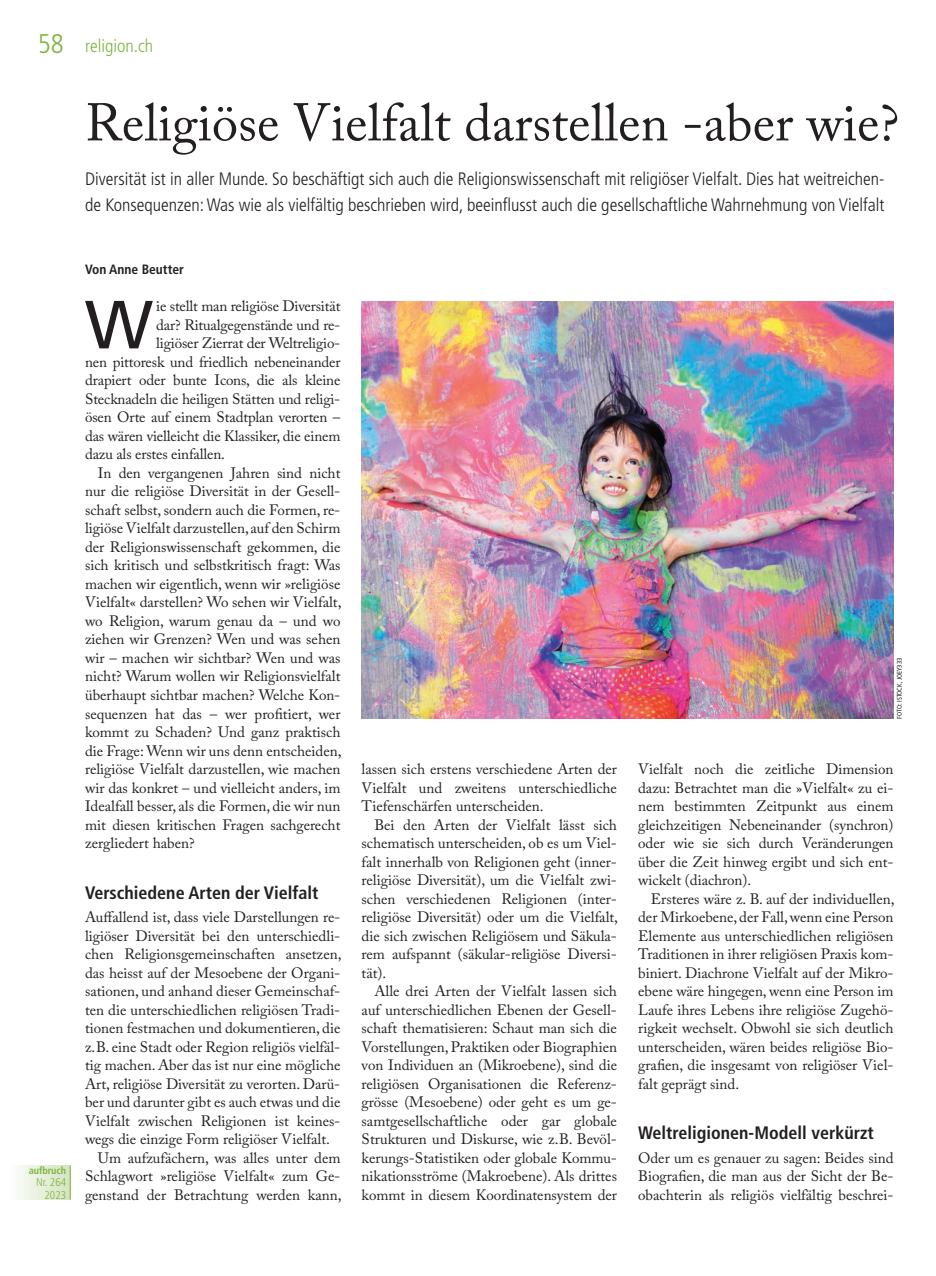
<style>
.page{position:relative;width:936px;height:1276px;background:#fff}
.page>*{position:absolute;margin:0;border:0;box-sizing:border-box;transform-origin:0 0}
.t1{font:67.95px "Frutiger LT Std";color:#231f20}
.t2{font:52.5px "Adobe Caslon Pro";letter-spacing:.005em;color:#231f20}
.t3{font:300 condensed 27px "Frutiger LT Std";color:#7eb441}
.t4{font:300 condensed 18px/25.5px "Frutiger LT Std";color:#231f20}
.t5{font:700 condensed 18px "Frutiger LT Std";color:#231f20}
.t6{font:300 condensed 18px "Frutiger LT Std";color:#7eb441}
.t7{font:15px/18.5px "Adobe Caslon Pro";color:#231f20;text-align:justify}
.t8{font:700 condensed 13.5px "Frutiger LT Std";color:#231f20}
.t9{font:300 condensed 11.25px/12.8px "Frutiger LT Std";color:#7eb441;text-align:right}
.t10{font:700 condensed 10.2px "Frutiger LT Std";letter-spacing:-.005em;color:#7eb441}
.t11{font:condensed 6.75px "Frutiger LT Std";color:#231f20}
</style>
<div class="page">
<div style="left:11px;top:1165px;width:59px;height:34px;background:linear-gradient(to right,#fcfefc,#d4e4bf)"></div>
<hr style="left:70px;top:1165px;width:1px;height:34px;background:#7eb441">
<img style="left:361px;top:302px;width:532px;height:416px">
<h3 class="t3" style="left:38px;top:29px;width:27px">58</h3>
<p class="t6" style="left:85px;top:36px;width:70px">religion.ch</p>
<h2 class="t2" style="left:85px;top:91px;width:815px">Religiöse Vielfalt darstellen -aber wie?</h2>
<p class="t4" style="left:85px;top:166px;width:800px">Diversität ist in aller Munde. So beschäftigt sich auch die Religionswissenschaft mit religiöser Vielfalt. Dies hat weitreichen&shy;de Konsequenzen: Was wie als vielfältig beschrieben wird, beeinflusst auch die gesellschaftliche Wahrnehmung von Vielfalt</p>
<p class="t10" style="left:29px;top:1164px;width:39px">aufbruch</p>
<p class="t9" style="left:36px;top:1176px;width:31px">Nr. 264<br>2023</p>
<p class="t8" style="left:85px;top:262px;width:100px">Von Anne Beutter</p>
<h1 class="t1" style="left:85px;top:285px;width:70px">W</h1>
<p class="t7" style="left:156px;top:297px;width:186px">ie stellt man religiöse Diversität</p>
<p class="t7" style="left:156px;top:315px;width:185px">dar? Ritualgegenstände und re-</p>
<p class="t7" style="left:156px;top:334px;width:185px">ligiöser Zierrat der Weltreligio-</p>
<p class="t7" style="left:85px;top:352px;width:257px">nen pittoresk und friedlich nebeneinander</p>
<p class="t7" style="left:85px;top:371px;width:257px">drapiert oder bunte Icons, die als kleine</p>
<p class="t7" style="left:85px;top:389px;width:257px">Stecknadeln die heiligen Stätten und religi-</p>
<p class="t7" style="left:85px;top:408px;width:257px">ösen Orte auf einem Stadtplan verorten –</p>
<p class="t7" style="left:85px;top:426px;width:257px">das wären vielleicht die Klassiker, die einem</p>
<p class="t7" style="left:85px;top:445px;width:141px">dazu als erstes einfallen.</p>
<p class="t7" style="left:98px;top:463px;width:244px">In den vergangenen Jahren sind nicht</p>
<p class="t7" style="left:85px;top:482px;width:257px">nur die religiöse Diversität in der Gesell-</p>
<p class="t7" style="left:85px;top:500px;width:257px">schaft selbst, sondern auch die Formen, re-</p>
<p class="t7" style="left:85px;top:519px;width:257px">ligiöse Vielfalt darzustellen, auf den Schirm</p>
<p class="t7" style="left:85px;top:537px;width:257px">der Religionswissenschaft gekommen, die</p>
<p class="t7" style="left:85px;top:556px;width:257px">sich kritisch und selbstkritisch fragt: Was</p>
<p class="t7" style="left:85px;top:574px;width:257px">machen wir eigentlich, wenn wir »religiöse</p>
<p class="t7" style="left:85px;top:593px;width:258px">Vielfalt« darstellen? Wo sehen wir Vielfalt,</p>
<p class="t7" style="left:85px;top:611px;width:257px">wo Religion, warum genau da – und wo</p>
<p class="t7" style="left:85px;top:630px;width:257px">ziehen wir Grenzen? Wen und was sehen</p>
<p class="t7" style="left:85px;top:648px;width:257px">wir – machen wir sichtbar? Wen und was</p>
<p class="t7" style="left:85px;top:667px;width:257px">nicht? Warum wollen wir Religionsvielfalt</p>
<p class="t7" style="left:85px;top:685px;width:257px">überhaupt sichtbar machen? Welche Kon-</p>
<p class="t7" style="left:85px;top:704px;width:257px">sequenzen hat das – wer profitiert, wer</p>
<p class="t7" style="left:85px;top:722px;width:257px">kommt zu Schaden? Und ganz praktisch</p>
<p class="t7" style="left:85px;top:741px;width:258px">die Frage: Wenn wir uns denn entscheiden,</p>
<p class="t7" style="left:85px;top:759px;width:257px">religiöse Vielfalt darzustellen, wie machen</p>
<p class="t7" style="left:85px;top:778px;width:257px">wir das konkret – und vielleicht anders, im</p>
<p class="t7" style="left:85px;top:796px;width:257px">Idealfall besser, als die Formen, die wir nun</p>
<p class="t7" style="left:85px;top:815px;width:257px">mit diesen kritischen Fragen sachgerecht</p>
<p class="t7" style="left:85px;top:833px;width:111px">zergliedert haben?</p>
<p class="t5" style="left:85px;top:881px;width:235px">Verschiedene Arten der Vielfalt</p>
<p class="t7" style="left:85px;top:907px;width:257px">Auffallend ist, dass viele Darstellungen re-</p>
<p class="t7" style="left:85px;top:926px;width:257px">ligiöser Diversität bei den unterschiedli-</p>
<p class="t7" style="left:85px;top:944px;width:258px">chen Religionsgemeinschaften ansetzen,</p>
<p class="t7" style="left:85px;top:963px;width:257px">das heisst auf der Mesoebene der Organi-</p>
<p class="t7" style="left:85px;top:981px;width:257px">sationen, und anhand dieser Gemeinschaf-</p>
<p class="t7" style="left:85px;top:1000px;width:257px">ten die unterschiedlichen religiösen Tradi-</p>
<p class="t7" style="left:85px;top:1018px;width:257px">tionen festmachen und dokumentieren, die</p>
<p class="t7" style="left:85px;top:1037px;width:257px">z.B. eine Stadt oder Region religiös vielfäl-</p>
<p class="t7" style="left:85px;top:1055px;width:257px">tig machen. Aber das ist nur eine mögliche</p>
<p class="t7" style="left:85px;top:1074px;width:257px">Art, religiöse Diversität zu verorten. Darü-</p>
<p class="t7" style="left:85px;top:1092px;width:257px">ber und darunter gibt es auch etwas und die</p>
<p class="t7" style="left:85px;top:1111px;width:257px">Vielfalt zwischen Religionen ist keines-</p>
<p class="t7" style="left:85px;top:1129px;width:246px">wegs die einzige Form religiöser Vielfalt.</p>
<p class="t7" style="left:98px;top:1148px;width:244px">Um aufzufächern, was alles unter dem</p>
<p class="t7" style="left:85px;top:1166px;width:257px">Schlagwort »religiöse Vielfalt« zum Ge-</p>
<p class="t7" style="left:85px;top:1185px;width:258px">genstand der Betrachtung werden kann,</p>
<p class="t7" style="left:361px;top:759px;width:257px">lassen sich erstens verschiedene Arten der Vielfalt und zweitens unterschiedliche Tiefenschärfen unterscheiden.</p>
<p class="t7" style="left:361px;top:815px;width:258px;text-indent:13px">Bei den Arten der Vielfalt lässt sich schematisch unterscheiden, ob es um Viel&shy;falt innerhalb von Religionen geht (inner&shy;religiöse Diversität), um die Vielfalt zwi&shy;schen verschiedenen Religionen (inter&shy;religiöse Diversität) oder um die Vielfalt, die sich zwischen Religiösem und Säkula&shy;rem aufspannt (säkular-religiöse Diversi&shy;tät).</p>
<p class="t7" style="left:361px;top:981px;width:257px;text-indent:13px">Alle drei Arten der Vielfalt lassen sich auf unterschiedlichen Ebenen der Gesell&shy;schaft thematisieren: Schaut man sich die Vorstellungen, Praktiken oder Biographien von Individuen an (Mikroebene), sind die religiösen Organisationen die Referenz&shy;grösse (Mesoebene) oder geht es um ge&shy;samtgesellschaftliche oder gar globale Strukturen und Diskurse, wie z.B. Bevöl&shy;kerungs-Statistiken oder globale Kommu&shy;nikationsströme (Makroebene). Als drittes kommt in diesem Koordinatensystem der</p>
<p class="t11" style="left:895px;top:718px;width:62px;rotate:-90deg">FOTO: ISTOCK, JOEY333</p>
<p class="t7" style="left:638px;top:759px;width:257px">Vielfalt noch die zeitliche Dimension dazu: Betrachtet man die »Vielfalt« zu ei&shy;nem bestimmten Zeitpunkt aus einem gleichzeitigen Nebeneinander (synchron) oder wie sie sich durch Veränderungen über die Zeit hinweg ergibt und sich ent&shy;wickelt (diachron).</p>
<p class="t7" style="left:638px;top:889px;width:258px;text-indent:13px">Ersteres wäre z. B. auf der individuellen, der Mirkoebene, der Fall, wenn eine Person Elemente aus unterschiedlichen religiösen Traditionen in ihrer religiösen Praxis kom&shy;biniert. Diachrone Vielfalt auf der Mikro&shy;ebene wäre hingegen, wenn eine Person im Laufe ihres Lebens ihre religiöse Zugehö&shy;rigkeit wechselt. Obwohl sie sich deutlich unterscheiden, wären beides religiöse Bio&shy;grafien, die insgesamt von religiöser Viel&shy;falt geprägt sind.</p>
<p class="t5" style="left:638px;top:1122px;width:237px">Weltreligionen-Modell verkürzt</p>
<p class="t7" style="left:638px;top:1148px;width:257px">Oder um es genauer zu sagen: Beides sind Biografien, die man aus der Sicht der Be&shy;obachterin als religiös vielfältig beschrei-</p>
</div>
